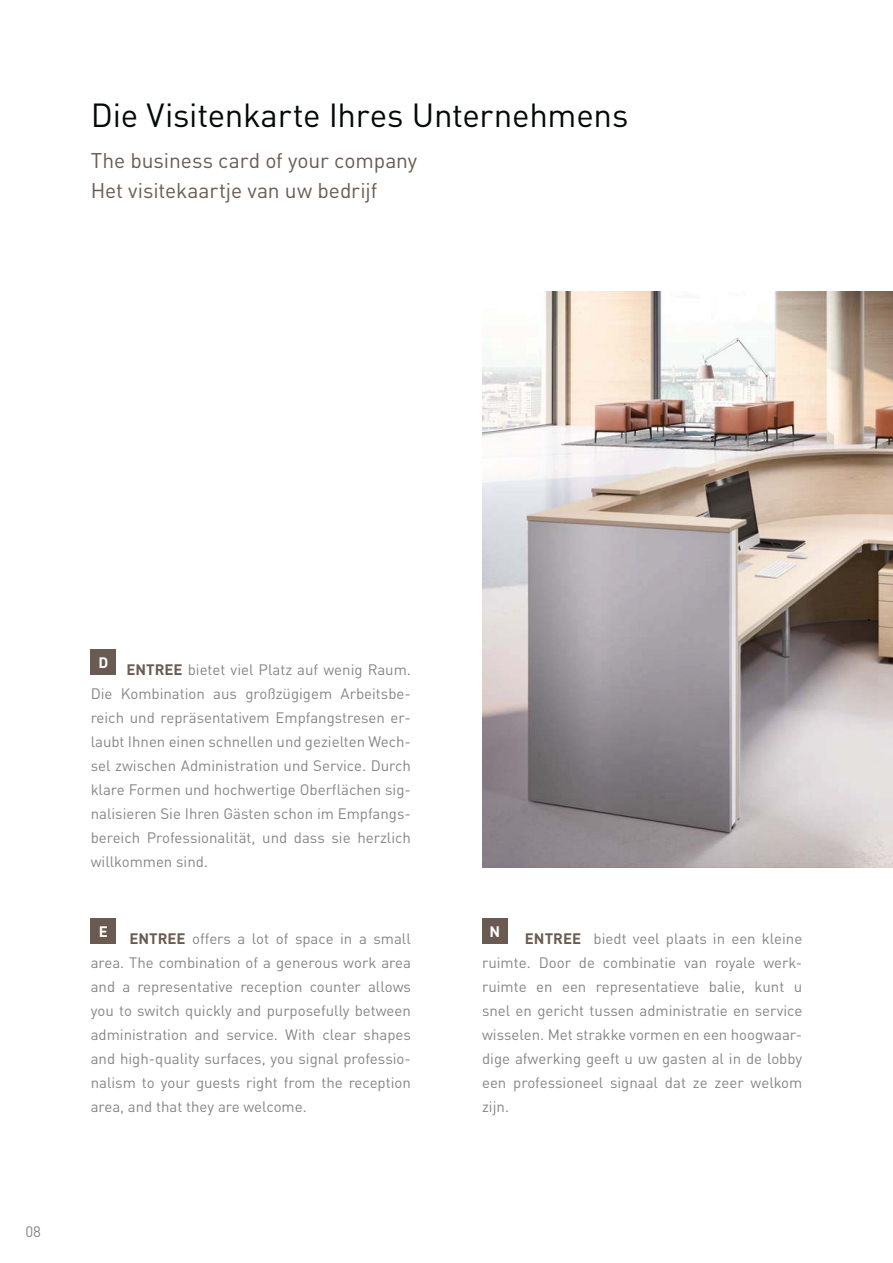
<style>
.page{position:relative;width:893px;height:1263px;background:#fff}
.page>*{position:absolute;margin:0;border:0;box-sizing:border-box;transform-origin:0 0}
.t1{font:33px "DINOT";letter-spacing:-.01em;color:#040809}
.t2{font:21px/30px "DINOT";letter-spacing:-.005em;color:#6a5b52}
.t3{font:15px/24px "DINOT";color:#878687;text-align:justify}
.t4{font:700 15px "DINOT";color:#fff}
.s1{font-weight:700;color:#6a5b52}
</style>
<div class="page">
<img style="left:482px;top:291px;width:411px;height:576px">
<div style="left:91px;top:650px;width:25px;height:25px;background:#6a5b52"></div>
<div style="left:91px;top:918px;width:25px;height:26px;background:#6a5b52"></div>
<div style="left:482px;top:918px;width:26px;height:26px;background:#6a5b52"></div>
<h1 class="t1" style="left:91px;top:104px;width:539px">Die Visitenkarte Ihres Unternehmens</h1>
<h2 class="t2" style="left:91px;top:147px;width:328px">The business card of your company<br>Het visitekaartje van uw bedrijf</h2>
<p class="t3" style="left:25px;top:1221px;width:17px">08</p>
<p class="t4" style="left:99px;top:657px;width:11px">D</p>
<p class="t3" style="left:91px;top:659px;width:322px;text-indent:36px"><span class="s1">ENTREE</span> bietet viel Platz auf wenig Raum.<br>Die Kombination aus großzügigem Arbeitsbe&shy;reich und repräsentativem Empfangstresen er&shy;laubt Ihnen einen schnellen und gezielten Wech&shy;sel zwischen Administration und Service. Durch klare Formen und hochwertige Oberflächen sig&shy;nalisieren Sie Ihren Gästen schon im Empfangs&shy;bereich Professionalität, und dass sie herzlich willkommen sind.</p>
<p class="t4" style="left:99px;top:926px;width:11px">E</p>
<p class="t3" style="left:91px;top:928px;width:322px;text-indent:39px"><span class="s1">ENTREE</span> offers a lot of space in a small area. The combination of a generous work area and a representative reception counter allows you to switch quickly and purposefully between administration and service. With clear shapes and high-quality surfaces, you signal professio&shy;nalism to your guests right from the reception area, and that they are welcome.</p>
<p class="t4" style="left:489px;top:926px;width:12px">N</p>
<p class="t3" style="left:482px;top:928px;width:322px;text-indent:43px"><span class="s1">ENTREE</span> biedt veel plaats in een kleine ruimte. Door de combinatie van royale werk&shy;ruimte en een representatieve balie, kunt u snel en gericht tussen administratie en service wisselen. Met strakke vormen en een hoogwaar&shy;dige afwerking geeft u uw gasten al in de lobby een professioneel signaal dat ze zeer welkom zijn.</p>
</div>
